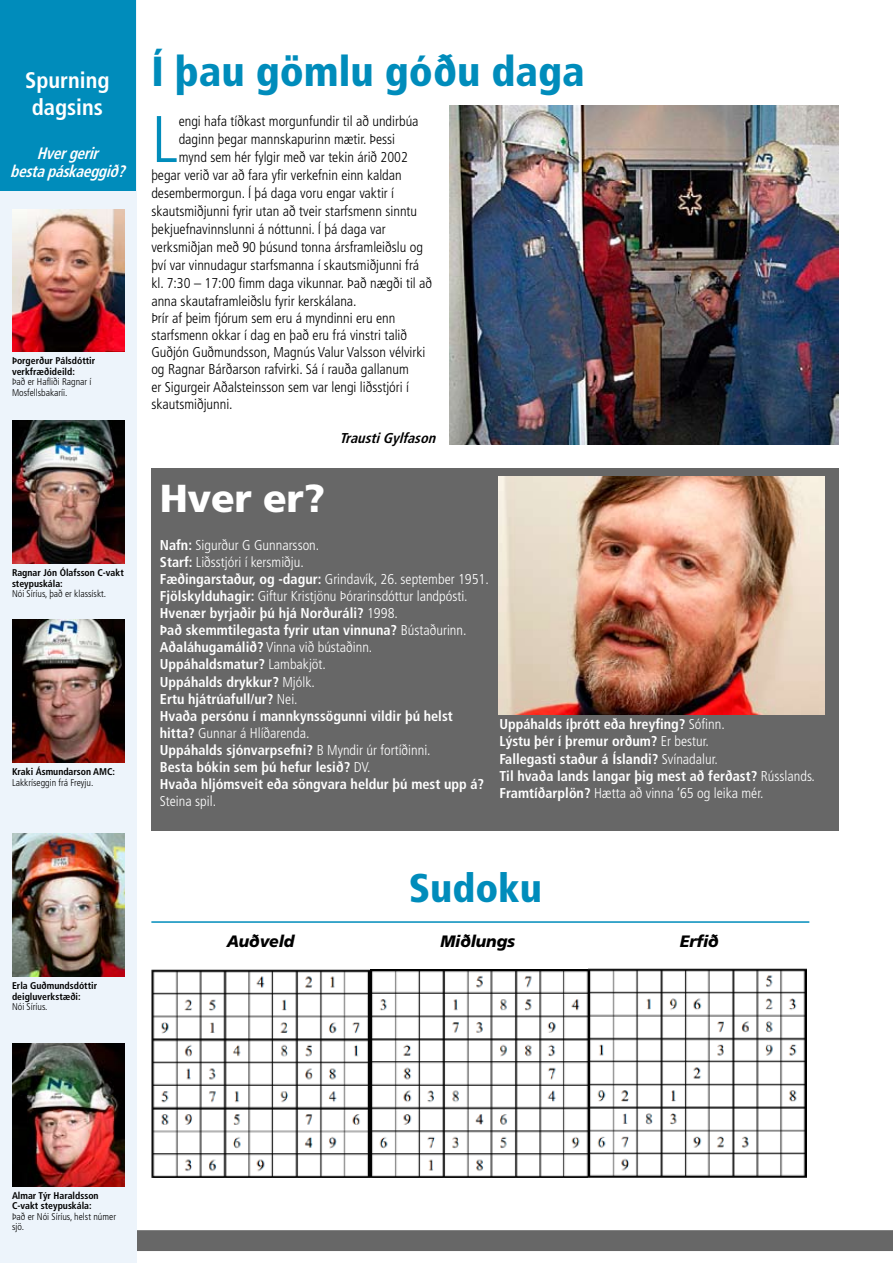
<style>
.page{position:relative;width:893px;height:1263px;background:#fff}
.page>*{position:absolute;margin:0;border:0;box-sizing:border-box;transform-origin:0 0}
.t1{font:300 condensed 65.85px "Frutiger";color:#008cbb;scale:1.04 1}
.t2{font:900 condensed 42px "Frutiger";color:#008cbb}
.t3{font:900 condensed 39.9px "Frutiger";color:#008cbb}
.t4{font:900 39px "Frutiger";letter-spacing:-.01em;color:#fff}
.t5{font:700 condensed 22.5px/27px "Frutiger";color:#fff}
.t6{font:italic 700 condensed 16.5px/18px "Frutiger";color:#fff;text-align:center;scale:.92 1}
.t7{font:italic 900 16.5px "Frutiger";letter-spacing:-.01em;color:#000;scale:.96 1}
.t8{font:700 condensed 14.25px/17.1px "Frutiger";color:#fff}
.t9{font:300 condensed 14.25px "Frutiger";color:#000}
.t10{font:italic 700 condensed 14.25px "Frutiger";color:#000}
.t11{font:300 condensed 14.25px "Frutiger";color:#fff}
.t12{font:700 condensed 9.75px/10.5px "Frutiger";color:#000}
.t13{font:300 condensed 9.75px/10.5px "Frutiger";color:#000}
.s1{font-weight:300}
</style>
<div class="page">
<svg style="left:136px;top:1230px;width:757px;height:21px;background:#757575"></svg>
<div style="left:74px;top:1231px;width:819px;height:19px;background:#676767"></div>
<div style="left:0;top:0;width:136px;height:1263px;background:#edf4fb"></div>
<div style="left:0;top:0;width:136px;height:190px;background:#008cbb"></div>
<img style="left:12px;top:209px;width:113px;height:143px">
<img style="left:12px;top:421px;width:113px;height:143px">
<img style="left:12px;top:620px;width:113px;height:143px">
<img style="left:12px;top:834px;width:113px;height:143px">
<img style="left:12px;top:1043px;width:113px;height:143px">
<hr style="left:151px;top:921px;width:658px;height:2px;background:#008cbb">
<div style="left:151px;top:468px;width:688px;height:363px;background:#676767"></div>
<img style="left:499px;top:476px;width:325px;height:238px">
<img style="left:449px;top:105px;width:390px;height:340px">
<img style="left:151px;top:968px;width:656px;height:209px">
<h3 class="t5" style="left:25px;top:66px;width:86px">Spurning dagsins</h3>
<p class="t6" style="left:10px;top:145px;width:131px">Hvergerir bestapáskaeggið?</p>
<p class="t12" style="left:12px;top:356px;width:85px">Þorgerður Pálsdóttir verkfræðideild:</p>
<p class="t13" style="left:12px;top:377px;width:81px">Það er Hafliði Ragnar í<br>Mosfellsbakaríi.</p>
<p class="t12" style="left:12px;top:567px;width:113px">Ragnar Jón Ólafsson C-vakt steypuskála:</p>
<p class="t13" style="left:12px;top:589px;width:96px">Nói Síríus, það er klassískt.</p>
<p class="t12" style="left:12px;top:767px;width:104px">Kraki Ásmundarson AMC:</p>
<p class="t13" style="left:12px;top:777px;width:83px">Lakkríseggin frá Freyju.</p>
<h2 class="t2" style="left:151px;top:46px;width:435px">Í þau gömlu góðu daga</h2>
<h1 class="t1" style="left:151px;top:102px;width:27px">L</h1>
<p class="t9" style="left:179px;top:113px;width:241px">engi hafa tíðkast morgunfundir til að undirbúa</p>
<p class="t9" style="left:179px;top:131px;width:218px">daginn þegar mannskapurinn mætir. Þessi</p>
<p class="t9" style="left:179px;top:149px;width:231px">mynd sem hér fylgir með var tekin árið 2002</p>
<p class="t9" style="left:151px;top:167px;width:252px">þegar verið var að fara yfir verkefnin einn kaldan</p>
<p class="t9" style="left:151px;top:185px;width:244px">desembermorgun. Í þá daga voru engar vaktir í</p>
<p class="t9" style="left:151px;top:203px;width:267px">skautsmiðjunni fyrir utan að tveir starfsmenn sinntu</p>
<p class="t9" style="left:151px;top:221px;width:236px">þekjuefnavinnslunni á nóttunni. Í þá daga var</p>
<p class="t9" style="left:151px;top:239px;width:273px">verksmiðjan með 90 þúsund tonna ársframleiðslu og</p>
<p class="t9" style="left:151px;top:257px;width:269px">því var vinnudagur starfsmanna í skautsmiðjunni frá</p>
<p class="t9" style="left:151px;top:275px;width:282px">kl. 7:30 – 17:00 fimm daga vikunnar. Það nægði til að</p>
<p class="t9" style="left:151px;top:293px;width:207px">anna skautaframleiðslu fyrir kerskálana.</p>
<p class="t9" style="left:151px;top:310px;width:246px">Þrír af þeim fjórum sem eru á myndinni eru enn</p>
<p class="t9" style="left:151px;top:327px;width:257px">starfsmenn okkar í dag en það eru frá vinstri talið</p>
<p class="t9" style="left:151px;top:344px;width:276px">Guðjón Guðmundsson, Magnús Valur Valsson vélvirki</p>
<p class="t9" style="left:151px;top:361px;width:259px">og Ragnar Bárðarson rafvirki. Sá í rauða gallanum</p>
<p class="t9" style="left:151px;top:378px;width:259px">er Sigurgeir Aðalsteinsson sem var lengi liðsstjóri í</p>
<p class="t9" style="left:151px;top:396px;width:83px">skautsmiðjunni.</p>
<p class="t10" style="left:340px;top:429px;width:102px">TraustiGylfason</p>
<h3 class="t4" style="left:160px;top:475px;width:167px">Hver er?</h3>
<p class="t8" style="left:160px;top:536px;width:330px">Nafn: <span class="s1">Sigurður G Gunnarsson.<br></span>Starf: <span class="s1">Liðsstjóri í kersmiðju.<br></span>Fæðingarstaður, og -dagur: <span class="s1">Grindavík, 26. september 1951.<br></span>Fjölskylduhagir: <span class="s1">Giftur Kristjönu Þórarinsdóttur landpósti.<br></span>Hvenær byrjaðir þú hjá Norðuráli? <span class="s1">1998.<br></span>Það skemmtilegasta fyrir utan vinnuna? <span class="s1">Bústaðurinn.<br></span>Aðaláhugamálið? <span class="s1">Vinna við bústaðinn.<br></span>Uppáhaldsmatur? <span class="s1">Lambakjöt.<br></span>Uppáhalds drykkur? <span class="s1">Mjólk.<br></span>Ertu hjátrúafull/ur? <span class="s1">Nei.<br></span>Hvaða persónu í mannkynssögunni vildir þú helst hitta? <span class="s1">Gunnar á Hlíðarenda.<br></span>Uppáhalds sjónvarpsefni? <span class="s1">B Myndir úr fortíðinni.<br></span>Besta bókin sem þú hefur lesið? <span class="s1">DV.<br></span>Hvaða hljómsveit eða söngvara heldur þú mest upp á?</p>
<p class="t11" style="left:160px;top:793px;width:58px">Steina spil.</p>
<p class="t8" style="left:499px;top:716px;width:317px">Uppáhalds íþrótt eða hreyfing? <span class="s1">Sófinn.<br></span>Lýstu þér í þremur orðum? <span class="s1">Er bestur.<br></span>Fallegasti staður á Íslandi? <span class="s1">Svínadalur.<br></span>Til hvaða lands langar þig mest að ferðast? <span class="s1">Rússlands.<br></span>Framtíðarplön? <span class="s1">Hætta að vinna ‘65 og leika mér.</span></p>
<p class="t12" style="left:12px;top:980px;width:87px">Erla Guðmundsdóttir deigluverkstæði:</p>
<p class="t13" style="left:12px;top:1002px;width:37px">Nói Síríus.</p>
<h3 class="t3" style="left:409px;top:864px;width:135px">Sudoku</h3>
<p class="t7" style="left:227px;top:932px;width:72px">Auðveld</p>
<p class="t7" style="left:440px;top:932px;width:79px">Miðlungs</p>
<p class="t7" style="left:680px;top:932px;width:42px">Erfið</p>
<p class="t12" style="left:12px;top:1190px;width:88px">Almar Týr Haraldsson<br>C-vakt steypuskála:</p>
<p class="t13" style="left:12px;top:1211px;width:106px">Það er Nói Síríus, helst númer sjö.</p>
</div>
